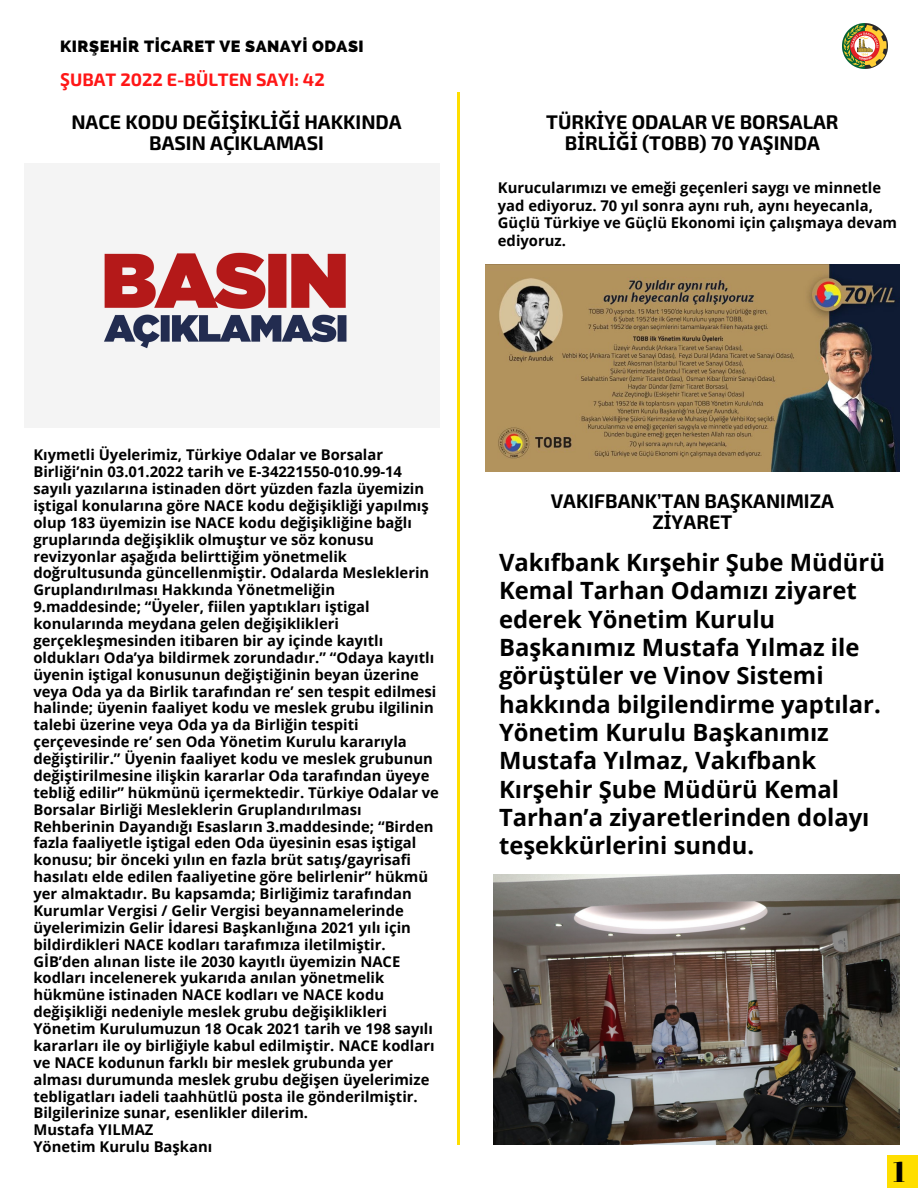
<style>
.page{position:relative;width:918px;height:1188px;background:#fff}
.page>*{position:absolute;margin:0;border:0;box-sizing:border-box;transform-origin:0 0}
.t1{font:28.5px "Abril Fatface";color:#000}
.t2{font:700 23.85px/28.3px "Open Sans";color:#000}
.t3{font:700 19.65px/20.5px "Exo 2";color:#000;text-align:center}
.t4{font:700 18px "Exo 2";color:#ff1616}
.t5{font:800 16.2px "Raleway";letter-spacing:.03em;color:#000}
.t6{font:700 14.85px/16.8px "Open Sans";color:#000}
.s1{font-family:"Noto Sans"}
</style>
<div class="page">
<img style="left:842px;top:24px;width:45px;height:45px">
<div style="left:887px;top:1156px;width:31px;height:32px;background:#ffde00"></div>
<hr style="left:458px;top:92px;width:2px;height:1053px;background:#ffde00">
<img style="left:25px;top:164px;width:415px;height:264px">
<img style="left:485px;top:264px;width:414px;height:207px">
<img style="left:494px;top:875px;width:406px;height:270px">
<p class="t5" style="left:60px;top:37px;width:305px">KIRŞEHİR TİCARET VE SANAYİ ODASI</p>
<p class="t4" style="left:60px;top:68px;width:266px"><span class="s1">Ş</span>UBAT 2022 E-BÜLTEN SAYI: 42</p>
<p class="t3" style="left:71px;top:111px;width:332px">NACE KODU DE<span class="s1">ĞİŞİ</span>KL<span class="s1">İĞİ</span> HAKKINDA<br>BASIN AÇIKLAMASI</p>
<p class="t3" style="left:546px;top:111px;width:294px">TÜRK<span class="s1">İ</span>YE ODALAR VE BORSALAR<br>B<span class="s1">İ</span>RL<span class="s1">İĞİ</span> (TOBB) 70 YA<span class="s1">Ş</span>INDA</p>
<p class="t6" style="left:498px;top:179px;width:401px;line-height:17.5px">Kurucularımızı ve emeği geçenleri saygı ve minnetle yad ediyoruz. 70 yıl sonra aynı ruh, aynı heyecanla, Güçlü Türkiye ve Güçlü Ekonomi için çalışmaya devam ediyoruz.</p>
<p class="t6" style="left:33px;top:446px;width:407px">Kıymetli Üyelerimiz, Türkiye Odalar ve Borsalar Birliği’nin 03.01.2022 tarih ve E-34221550-010.99-14 sayılı yazılarına istinaden dört yüzden fazla üyemizin iştigal konularına göre NACE kodu değişikliği yapılmış olup 183 üyemizin ise NACE kodu değişikliğine bağlı gruplarında değişiklik olmuştur ve söz konusu revizyonlar aşağıda belirttiğim yönetmelik doğrultusunda güncellenmiştir. Odalarda Mesleklerin Gruplandırılması Hakkında Yönetmeliğin 9.maddesinde; “Üyeler, fiilen yaptıkları iştigal konularında meydana gelen değişiklikleri gerçekleşmesinden itibaren bir ay içinde kayıtlı oldukları Oda’ya bildirmek zorundadır.” “Odaya kayıtlı üyenin iştigal konusunun değiştiğinin beyan üzerine veya Oda ya da Birlik tarafından re’ sen tespit edilmesi halinde; üyenin faaliyet kodu ve meslek grubu ilgilinin talebi üzerine veya Oda ya da Birliğin tespiti çerçevesinde re’ sen Oda Yönetim Kurulu kararıyla değiştirilir.” Üyenin faaliyet kodu ve meslek grubunun değiştirilmesine ilişkin kararlar Oda tarafından üyeye tebliğ edilir” hükmünü içermektedir. Türkiye Odalar ve Borsalar Birliği Mesleklerin Gruplandırılması Rehberinin Dayandığı Esasların 3.maddesinde; “Birden fazla faaliyetle iştigal eden Oda üyesinin esas iştigal konusu; bir önceki yılın en fazla brüt satış/gayrisafi hasılatı elde edilen faaliyetine göre belirlenir” hükmü yer almaktadır. Bu kapsamda; Birliğimiz tarafından Kurumlar Vergisi / Gelir Vergisi beyannamelerinde üyelerimizin Gelir İdaresi Başkanlığına 2021 yılı için bildirdikleri NACE kodları tarafımıza iletilmiştir.<br>GİB’den alınan liste ile 2030 kayıtlı üyemizin NACE kodları incelenerek yukarıda anılan yönetmelik hükmüne istinaden NACE kodları ve NACE kodu değişikliği nedeniyle meslek grubu değişiklikleri Yönetim Kurulumuzun 18 Ocak 2021 tarih ve 198 sayılı kararları ile oy birliğiyle kabul edilmiştir. NACE kodları ve NACE kodunun farklı bir meslek grubunda yer alması durumunda meslek grubu değişen üyelerimize tebligatları iadeli taahhütlü posta ile gönderilmiştir.<br>Bilgilerinize sunar, esenlikler dilerim.</p>
<p class="t6" style="left:33px;top:1121px;width:122px">Mustafa YILMAZ</p>
<p class="t6" style="left:33px;top:1138px;width:180px">Yönetim Kurulu Başkanı</p>
<p class="t3" style="left:551px;top:490px;width:285px">VAKIFBANK’TAN BA<span class="s1">Ş</span>KANIMIZA<br>Z<span class="s1">İ</span>YARET</p>
<p class="t2" style="left:499px;top:548px;width:388px">Vakıfbank Kırşehir Şube Müdürü<br>Kemal Tarhan Odamızı ziyaret ederek Yönetim Kurulu<br>Başkanımız Mustafa Yılmaz ile görüştüler ve Vinov Sistemi hakkında bilgilendirme yaptılar.<br>Yönetim Kurulu Başkanımız<br>Mustafa Yılmaz, Vakıfbank<br>Kırşehir Şube Müdürü Kemal<br>Tarhan’a ziyaretlerinden dolayı teşekkürlerini sundu.</p>
<p class="t1" style="left:893px;top:1152px;width:14px">1</p>
</div>
